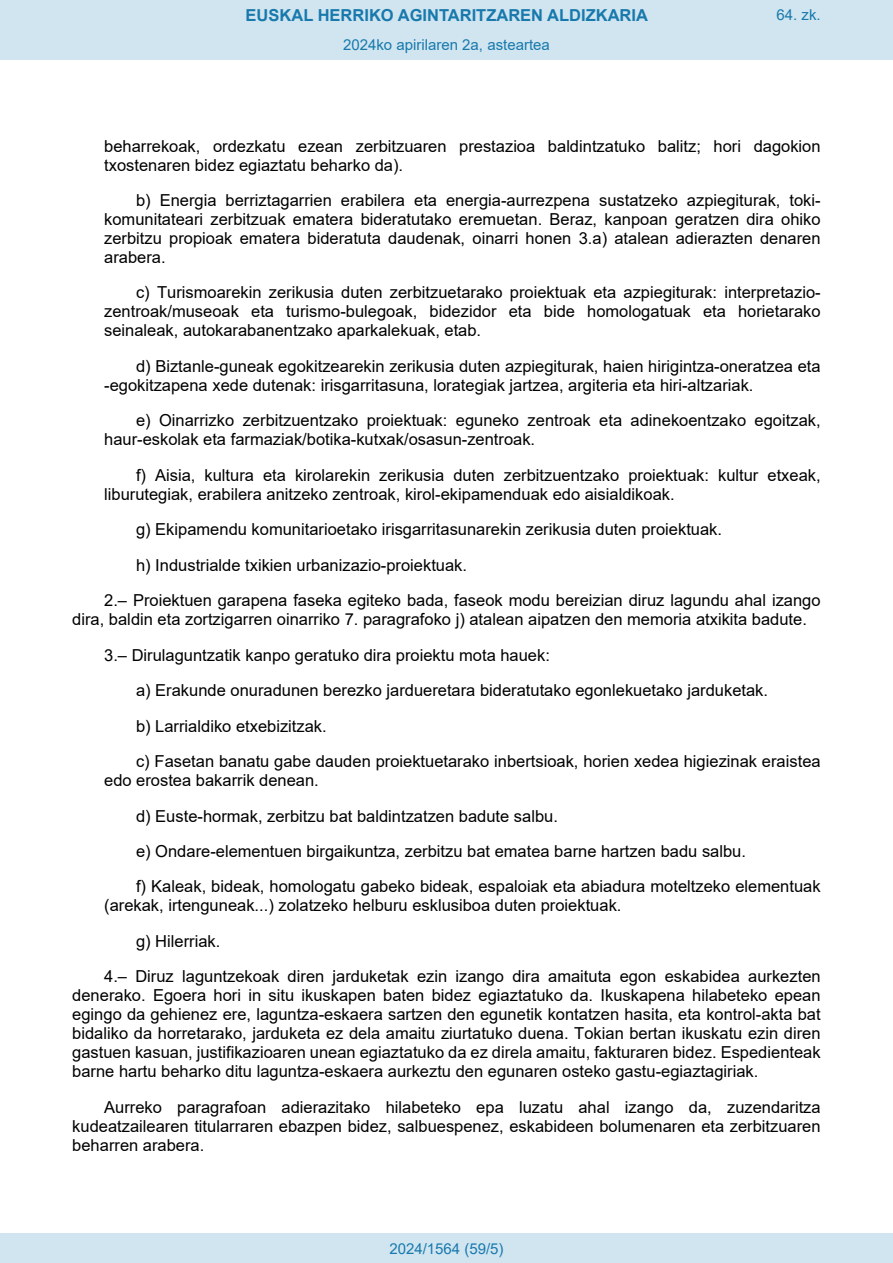
<style>
.page{position:relative;width:893px;height:1263px;background:#fff}
.page>*{position:absolute;margin:0;border:0;box-sizing:border-box;transform-origin:0 0}
.t1{font:16.5px/18.9px "Arial";color:#000}
.t2{font:700 16.5px "Arial";color:#1879ad}
.Paginacion_Centro{font:15px "Arial";color:#1879ad}
</style>
<div class="page">
<div style="left:0;top:0;width:893px;height:60px;background:#d0e5f0"></div>
<div style="left:0;top:1233px;width:893px;height:30px;background:#d0e5f0"></div>
<p class="t2" style="left:246px;top:3px;width:404px">EUSKAL HERRIKO AGINTARITZAREN ALDIZKARIA</p>
<p class="Paginacion_Centro" style="left:776px;top:5px;width:46px">64. zk.</p>
<p class="Paginacion_Centro" style="left:343px;top:35px;width:208px">2024ko apirilaren 2a, asteartea</p>
<p class="t1" style="left:104px;top:136px;width:718px">beharrekoak, ordezkatu ezean zerbitzuaren prestazioa baldintzatuko balitz; hori dagokion txostenaren bidez egiaztatu beharko da).</p>
<p class="t1" style="left:104px;top:191px;width:718px;text-align:justify;text-indent:32px">b) Energia berriztagarrien erabilera eta energia-aurrezpena sustatzeko azpiegiturak, toki&shy;komunitateari zerbitzuak ematera bideratutako eremuetan. Beraz, kanpoan geratzen dira ohiko zerbitzu propioak ematera bideratuta daudenak, oinarri honen 3.a) atalean adierazten denaren arabera.</p>
<p class="t1" style="left:104px;top:283px;width:718px;text-align:justify;text-indent:32px">c) Turismoarekin zerikusia duten zerbitzuetarako proiektuak eta azpiegiturak: interpretazio&shy;zentroak/museoak eta turismo-bulegoak, bidezidor eta bide homologatuak eta horietarako seinaleak, autokarabanentzako aparkalekuak, etab.</p>
<p class="t1" style="left:104px;top:356px;width:718px;text-indent:32px">d) Biztanle-guneak egokitzearekin zerikusia duten azpiegiturak, haien hirigintza-oneratzea eta -egokitzapena xede dutenak: irisgarritasuna, lorategiak jartzea, argiteria eta hiri-altzariak.</p>
<p class="t1" style="left:104px;top:411px;width:718px;text-indent:32px">e) Oinarrizko zerbitzuentzako proiektuak: eguneko zentroak eta adinekoentzako egoitzak, haur-eskolak eta farmaziak/botika-kutxak/osasun-zentroak.</p>
<p class="t1" style="left:104px;top:465px;width:718px;text-indent:32px">f) Aisia, kultura eta kirolarekin zerikusia duten zerbitzuentzako proiektuak: kultur etxeak, liburutegiak, erabilera anitzeko zentroak, kirol-ekipamenduak edo aisialdikoak.</p>
<p class="t1" style="left:136px;top:520px;width:588px">g) Ekipamendu komunitarioetako irisgarritasunarekin zerikusia duten proiektuak.</p>
<p class="t1" style="left:136px;top:555px;width:333px">h) Industrialde txikien urbanizazio-proiektuak.</p>
<p class="t1" style="left:104px;top:591px;width:718px">2.– Proiektuen garapena faseka egiteko bada, faseok modu bereizian diruz lagundu ahal izango</p>
<p class="t1" style="left:72px;top:610px;width:736px">dira, baldin eta zortzigarren oinarriko 7. paragrafoko j) atalean aipatzen den memoria atxikita badute.</p>
<p class="t1" style="left:104px;top:645px;width:447px">3.– Dirulaguntzatik kanpo geratuko dira proiektu mota hauek:</p>
<p class="t1" style="left:136px;top:681px;width:633px">a) Erakunde onuradunen berezko jardueretara bideratutako egonlekuetako jarduketak.</p>
<p class="t1" style="left:136px;top:716px;width:192px">b) Larrialdiko etxebizitzak.</p>
<p class="t1" style="left:136px;top:752px;width:686px">c) Fasetan banatu gabe dauden proiektuetarako inbertsioak, horien xedea higiezinak eraistea</p>
<p class="t1" style="left:136px;top:762px;width:686px;line-height:35.4px;text-indent:-32px">edo erostea bakarrik denean.<br>d) Euste-hormak, zerbitzu bat baldintzatzen badute salbu.<br>e) Ondare-elementuen birgaikuntza, zerbitzu bat ematea barne hartzen badu salbu.<br>f) Kaleak, bideak, homologatu gabeko bideak, espaloiak eta abiadura moteltzeko elementuak</p>
<p class="t1" style="left:104px;top:896px;width:519px">(arekak, irtenguneak...) zolatzeko helburu esklusiboa duten proiektuak.</p>
<p class="t1" style="left:136px;top:931px;width:86px">g) Hilerriak.</p>
<p class="t1" style="left:104px;top:967px;width:718px">4.– Diruz laguntzekoak diren jarduketak ezin izango dira amaituta egon eskabidea aurkezten</p>
<p class="t1" style="left:72px;top:986px;width:750px;text-align:justify">denerako. Egoera hori in situ ikuskapen baten bidez egiaztatuko da. Ikuskapena hilabeteko epean egingo da gehienez ere, laguntza-eskaera sartzen den egunetik kontatzen hasita, eta kontrol-akta bat bidaliko da horretarako, jarduketa ez dela amaitu ziurtatuko duena. Tokian bertan ikuskatu ezin diren gastuen kasuan, justifikazioaren unean egiaztatuko da ez direla amaitu, fakturaren bidez. Espedienteak barne hartu beharko ditu laguntza-eskaera aurkeztu den egunaren osteko gastu-egiaztagiriak.</p>
<p class="t1" style="left:72px;top:1097px;width:750px;text-align:justify;text-indent:32px">Aurreko paragrafoan adierazitako hilabeteko epa luzatu ahal izango da, zuzendaritza kudeatzailearen titularraren ebazpen bidez, salbuespenez, eskabideen bolumenaren eta zerbitzuaren beharren arabera.</p>
<p class="Paginacion_Centro" style="left:389px;top:1238px;width:116px">2024/1564 (59/5)</p>
</div>
